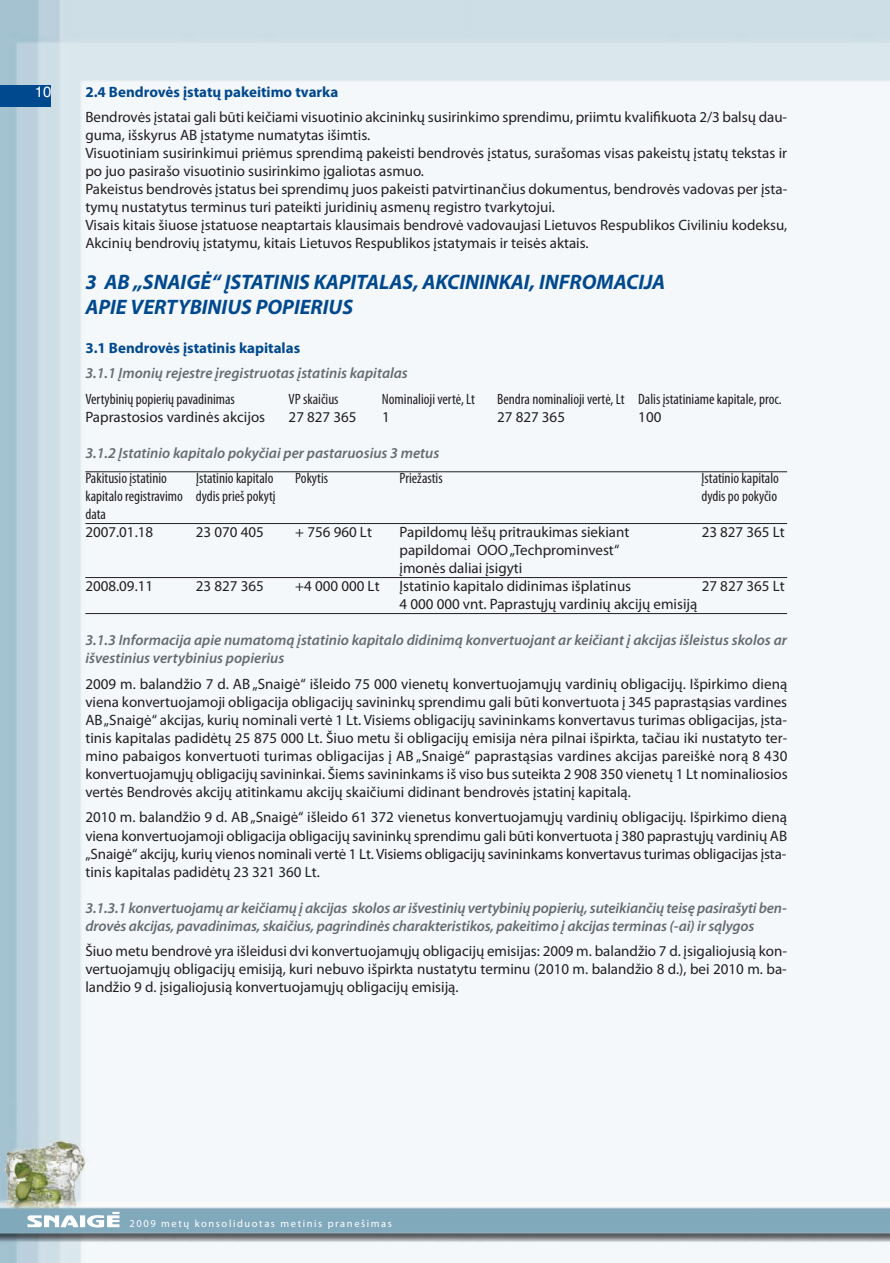
<style>
.page{position:relative;width:890px;height:1263px;background:#fff}
.page>*{position:absolute;margin:0;border:0;box-sizing:border-box;transform-origin:0 0}
.t1{font:italic 700 21px/25.2px "Myriad Pro";color:#01498e}
.t2{font:15px/18px "Myriad Pro";color:#231f20;text-align:justify}
.t3{font:italic 600 15px/18px "Myriad Pro";color:#656d71}
.t4{font:condensed 15px "Myriad Pro";color:#231f20}
.t5{font:700 15px "Myriad Pro";color:#01498e}
.t6{font:15px "Helvetica";color:#fff}
.t7{font:10.5px "Myriad Pro";letter-spacing:.15em;color:#fff}
</style>
<div class="page">
<img style="left:0;top:0;width:890px;height:1263px">
<svg style="left:27px;top:1212px;width:92px;height:15px"></svg>
<div style="left:0;top:86px;width:51px;height:21px;background:#01498e"></div>
<hr style="left:85px;top:471px;width:702px;height:1px;background:#231f20">
<hr style="left:85px;top:523px;width:702px;height:1px;background:#231f20">
<hr style="left:85px;top:577px;width:702px;height:1px;background:#231f20">
<hr style="left:85px;top:613px;width:702px;height:1px;background:#231f20">
<p class="t6" style="left:35px;top:86px;width:18px">10</p>
<p class="t5" style="left:85px;top:86px;width:254px">2.4 Bendrovės įstatų pakeitimo tvarka</p>
<p class="t2" style="left:85px;top:110px;width:703px;text-align:left">Bendrovės įstatai gali būti keičiami visuotinio akcininkų susirinkimo sprendimu, priimtu kvalifikuota 2/3 balsų dau&shy;guma, išskyrus AB įstatyme numatytas išimtis.<br>Visuotiniam susirinkimui priėmus sprendimą pakeisti bendrovės įstatus, surašomas visas pakeistų įstatų tekstas ir po juo pasirašo visuotinio susirinkimo įgaliotas asmuo.<br>Pakeistus bendrovės įstatus bei sprendimų juos pakeisti patvirtinančius dokumentus, bendrovės vadovas per įsta&shy;tymų nustatytus terminus turi pateikti juridinių asmenų registro tvarkytojui.<br>Visais kitais šiuose įstatuose neaptartais klausimais bendrovė vadovaujasi Lietuvos Respublikos Civiliniu kodeksu, Akcinių bendrovių įstatymu, kitais Lietuvos Respublikos įstatymais ir teisės aktais.</p>
<h1 class="t1" style="left:85px;top:271px;width:581px">3 AB „SNAIGĖ“ ĮSTATINIS KAPITALAS, AKCININKAI, INFROMACIJA<br>APIE VERTYBINIUS POPIERIUS</h1>
<p class="t5" style="left:85px;top:342px;width:216px">3.1 Bendrovės įstatinis kapitalas</p>
<p class="t3" style="left:85px;top:366px;width:324px">3.1.1 Įmonių rejestre įregistruotas įstatinis kapitalas</p>
<p class="t4" style="left:85px;top:393px;width:151px">Vertybinių popierių pavadinimas</p>
<p class="t4" style="left:288px;top:393px;width:52px">VP skaičius</p>
<p class="t4" style="left:382px;top:393px;width:95px">Nominalioji vertė, Lt</p>
<p class="t4" style="left:497px;top:393px;width:286px">Bendra nominalioji vertė, Lt Dalis įstatiniame kapitale, proc.</p>
<p class="t2" style="left:85px;top:409px;width:181px">Paprastosios vardinės akcijos</p>
<p class="t2" style="left:289px;top:409px;width:69px">27 827 365</p>
<p class="t2" style="left:382px;top:409px;width:9px">1</p>
<p class="t2" style="left:497px;top:409px;width:69px">27 827 365</p>
<p class="t2" style="left:638px;top:409px;width:25px">100</p>
<p class="t3" style="left:85px;top:445px;width:355px">3.1.2 Įstatinio kapitalo pokyčiai per pastaruosius 3 metus</p>
<p class="t4" style="left:85px;top:473px;width:83px">Pakitusio įstatinio</p>
<p class="t4" style="left:196px;top:473px;width:79px">Įstatinio kapitalo</p>
<p class="t4" style="left:295px;top:473px;width:34px">Pokytis</p>
<p class="t4" style="left:399px;top:473px;width:45px">Priežastis</p>
<p class="t4" style="left:701px;top:473px;width:79px">Įstatinio kapitalo</p>
<p class="t4" style="left:85px;top:491px;width:192px">kapitalo registravimo dydis prieš pokytį</p>
<p class="t4" style="left:701px;top:491px;width:77px">dydis po pokyčio</p>
<p class="t4" style="left:85px;top:509px;width:22px">data</p>
<p class="t2" style="left:85px;top:525px;width:69px">2007.01.18</p>
<p class="t2" style="left:196px;top:525px;width:69px">23 070 405</p>
<p class="t2" style="left:295px;top:525px;width:78px">+ 756 960 Lt</p>
<p class="t2" style="left:400px;top:525px;width:231px">Papildomų lėšų pritraukimas siekiant</p>
<p class="t2" style="left:702px;top:525px;width:85px">23 827 365 Lt</p>
<p class="t2" style="left:399px;top:543px;width:221px">papildomai OOO „Techprominvest“ įmonės daliai įsigyti</p>
<p class="t2" style="left:85px;top:579px;width:69px">2008.09.11</p>
<p class="t2" style="left:196px;top:579px;width:69px">23 827 365</p>
<p class="t2" style="left:295px;top:579px;width:86px">+4 000 000 Lt</p>
<p class="t2" style="left:400px;top:579px;width:233px">Įstatinio kapitalo didinimas išplatinus</p>
<p class="t2" style="left:702px;top:579px;width:85px">27 827 365 Lt</p>
<p class="t2" style="left:399px;top:597px;width:299px">4 000 000 vnt. Paprastųjų vardinių akcijų emisiją</p>
<p class="t3" style="left:85px;top:633px;width:703px">3.1.3 Informacija apie numatomą įstatinio kapitalo didinimą konvertuojant ar keičiant į akcijas išleistus skolos ar išvestinius vertybinius popierius</p>
<p class="t2" style="left:85px;top:676px;width:704px">2009 m. balandžio 7 d. AB „Snaigė“ išleido 75 000 vienetų konvertuojamųjų vardinių obligacijų. Išpirkimo dieną viena konvertuojamoji obligacija obligacijų savininkų sprendimu gali būti konvertuota į 345 paprastąsias vardines AB „Snaigė“ akcijas, kurių nominali vertė 1 Lt. Visiems obligacijų savininkams konvertavus turimas obligacijas, įsta&shy;tinis kapitalas padidėtų 25 875 000 Lt. Šiuo metu ši obligacijų emisija nėra pilnai išpirkta, tačiau iki nustatyto ter&shy;mino pabaigos konvertuoti turimas obligacijas į AB „Snaigė“ paprastąsias vardines akcijas pareiškė norą 8 430 konvertuojamųjų obligacijų savininkai. Šiems savininkams iš viso bus suteikta 2 908 350 vienetų 1 Lt nominaliosios vertės Bendrovės akcijų atitinkamu akcijų skaičiumi didinant bendrovės įstatinį kapitalą.</p>
<p class="t2" style="left:85px;top:810px;width:703px">2010 m. balandžio 9 d. AB „Snaigė“ išleido 61 372 vienetus konvertuojamųjų vardinių obligacijų. Išpirkimo dieną viena konvertuojamoji obligacija obligacijų savininkų sprendimu gali būti konvertuota į 380 paprastųjų vardinių AB „Snaigė“ akcijų, kurių vienos nominali vertė 1 Lt. Visiems obligacijų savininkams konvertavus turimas obligacijas įsta&shy;tinis kapitalas padidėtų 23 321 360 Lt.</p>
<p class="t3" style="left:85px;top:900px;width:703px">3.1.3.1 konvertuojamų ar keičiamų į akcijas skolos ar išvestinių vertybinių popierių, suteikiančių teisę pasirašyti ben&shy;drovės akcijas, pavadinimas, skaičius, pagrindinės charakteristikos, pakeitimo į akcijas terminas (-ai) ir sąlygos</p>
<p class="t2" style="left:85px;top:943px;width:703px">Šiuo metu bendrovė yra išleidusi dvi konvertuojamųjų obligacijų emisijas: 2009 m. balandžio 7 d. įsigaliojusią kon&shy;vertuojamųjų obligacijų emisiją, kuri nebuvo išpirkta nustatytu terminu (2010 m. balandžio 8 d.), bei 2010 m. ba&shy;landžio 9 d. įsigaliojusią konvertuojamųjų obligacijų emisiją.</p>
<p class="t7" style="left:130px;top:1219px;width:264px">2009 metų konsoliduotas metinis pranešimas</p>
</div>
